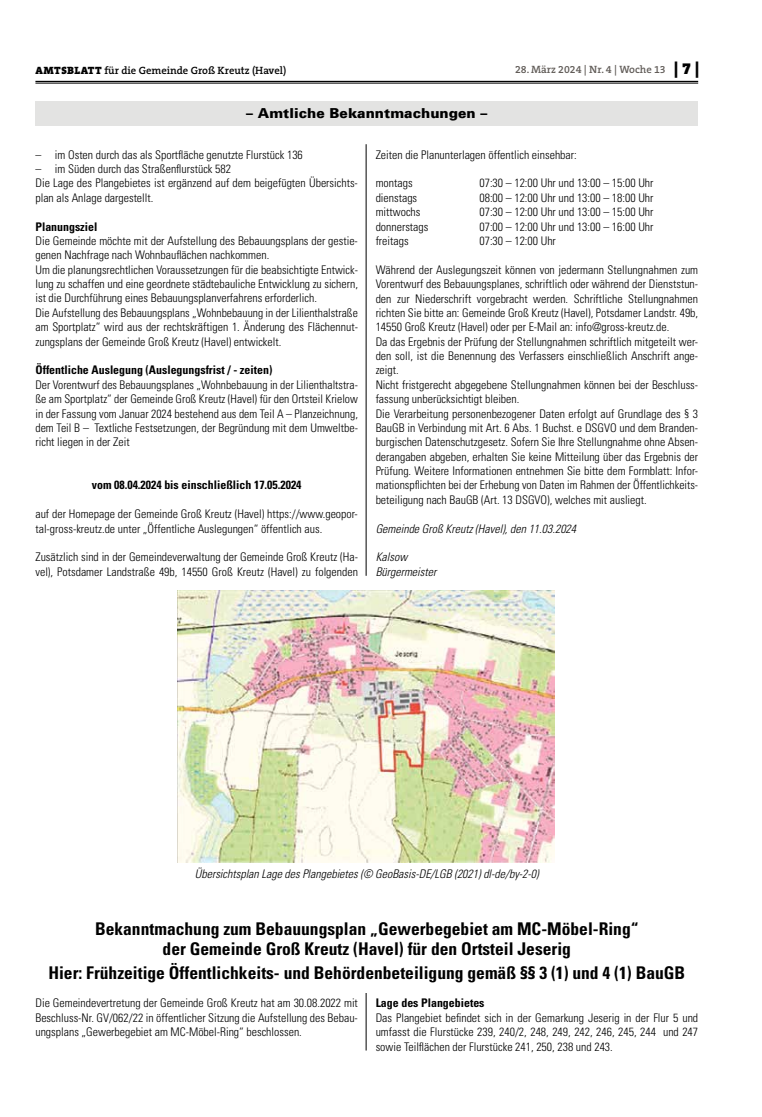
<style>
.page{position:relative;width:762px;height:1117px;background:#fff}
.page>*{position:absolute;margin:0;border:0;box-sizing:border-box;transform-origin:0 0}
.t1{font:700 condensed 17.5px/20px "Univers";color:#000;text-align:center}
.t2{font:900 13.75px "Univers 75";letter-spacing:.005em;color:#000}
.t3{font:300 condensed 11.88px/14.4px "Univers";color:#000}
.t4{font:italic 300 condensed 11.88px/14.4px "Univers";color:#000}
.t5{font:700 condensed 11.88px "Univers";color:#000}
.t6{font:600 10.62px "The Serif B W6";color:#000}
.t7{font:600 10.62px "The Serif B W6";color:#615c58}
.s1{font-family:"The Serif B W9";font-weight:900}
.s2{font-family:"The Serif B W9";font-weight:900;font-size:16.25px;color:#000}
</style>
<div class="page">
<hr style="left:35px;top:81px;width:663px;height:1px;background:#000">
<hr style="left:35px;top:83px;width:663px;height:1px;background:#000">
<div style="left:35px;top:101px;width:663px;height:25px;background:#e3e3e2"></div>
<img style="left:177px;top:590px;width:378px;height:272px">
<hr style="left:366px;top:144px;width:1px;height:431px;background:#000">
<hr style="left:366px;top:992px;width:1px;height:58px;background:#000">
<p class="t6" style="left:36px;top:63px;width:252px"><span class="s1">AMTSBLATT</span> für die Gemeinde Groß Kreutz (Havel)</p>
<p class="t2" style="left:246px;top:104px;width:243px">– Amtliche Bekanntmachungen –</p>
<p class="t7" style="left:515px;top:63px;width:186px">28. März 2024 | Nr. 4 | Woche 13 <span class="s2">| 7 |</span></p>
<p class="t3" style="left:35px;top:147px;width:269px">– im Osten durch das als Sportfläche genutzte Flurstück 136</p>
<p class="t3" style="left:35px;top:162px;width:324px">– im Süden durch das Straßenflurstück 582<br>Die Lage des Plangebietes ist ergänzend auf dem beigefügten Übersichts&shy;plan als Anlage dargestellt.</p>
<p class="t5" style="left:35px;top:219px;width:64px">Planungsziel</p>
<p class="t3" style="left:35px;top:233px;width:324px">Die Gemeinde möchte mit der Aufstellung des Bebauungsplans der gestie&shy;genen Nachfrage nach Wohnbauflächen nachkommen.<br>Um die planungsrechtlichen Voraussetzungen für die beabsichtigte Entwick&shy;lung zu schaffen und eine geordnete städtebauliche Entwicklung zu sichern, ist die Durchführung eines Bebauungsplanverfahrens erforderlich.<br>Die Aufstellung des Bebauungsplans „Wohnbebauung in der Lilienthalstraße am Sportplatz“ wird aus der rechtskräftigen 1. Änderung des Flächennut&shy;zungsplans der Gemeinde Groß Kreutz (Havel) entwickelt.</p>
<p class="t5" style="left:35px;top:363px;width:238px">Öffentliche Auslegung (Auslegungsfrist / - zeiten)</p>
<p class="t3" style="left:35px;top:377px;width:324px;text-align:justify">Der Vorentwurf des Bebauungsplanes „Wohnbebauung in der Lilienthaltstra&shy;ße am Sportplatz“ der Gemeinde Groß Kreutz (Havel) für den Ortsteil Krielow in der Fassung vom Januar 2024 bestehend aus dem Teil A – Planzeichnung, dem Teil B – Textliche Festsetzungen, der Begründung mit dem Umweltbe&shy;richt liegen in der Zeit</p>
<p class="t5" style="left:92px;top:478px;width:211px">vom 08.04.2024 bis einschließlich 17.05.2024</p>
<p class="t3" style="left:35px;top:507px;width:324px">auf der Homepage der Gemeinde Groß Kreutz (Havel) https://www.geopor&shy;tal-gross-kreutz.de unter „Öffentliche Auslegungen“ öffentlich aus.</p>
<p class="t3" style="left:35px;top:550px;width:324px">Zusätzlich sind in der Gemeindeverwaltung der Gemeinde Groß Kreutz (Ha&shy;vel), Potsdamer Landstraße 49b, 14550 Groß Kreutz (Havel) zu folgenden</p>
<p class="t3" style="left:376px;top:147px;width:203px">Zeiten die Planunterlagen öffentlich einsehbar:</p>
<p class="t3" style="left:376px;top:176px;width:38px">montags</p>
<p class="t3" style="left:479px;top:176px;width:176px">07:30 – 12:00 Uhr und 13:00 – 15:00 Uhr</p>
<p class="t3" style="left:376px;top:190px;width:43px">dienstags</p>
<p class="t3" style="left:479px;top:190px;width:176px">08:00 – 12:00 Uhr und 13:00 – 18:00 Uhr</p>
<p class="t3" style="left:376px;top:205px;width:46px">mittwochs</p>
<p class="t3" style="left:479px;top:205px;width:176px">07:30 – 12:00 Uhr und 13:00 – 15:00 Uhr</p>
<p class="t3" style="left:376px;top:219px;width:54px">donnerstags</p>
<p class="t3" style="left:479px;top:219px;width:176px">07:00 – 12:00 Uhr und 13:00 – 16:00 Uhr</p>
<p class="t3" style="left:376px;top:233px;width:34px">freitags</p>
<p class="t3" style="left:479px;top:233px;width:78px">07:30 – 12:00 Uhr</p>
<p class="t3" style="left:376px;top:262px;width:324px">Während der Auslegungszeit können von jedermann Stellungnahmen zum Vorentwurf des Bebauungsplanes, schriftlich oder während der Dienststun&shy;den zur Niederschrift vorgebracht werden. Schriftliche Stellungnahmen richten Sie bitte an: Gemeinde Groß Kreutz (Havel), Potsdamer Landstr. 49b, 14550 Groß Kreutz (Havel) oder per E-Mail an: info@gross-kreutz.de.<br>Da das Ergebnis der Prüfung der Stellungnahmen schriftlich mitgeteilt wer&shy;den soll, ist die Benennung des Verfassers einschließlich Anschrift ange&shy;zeigt.<br>Nicht fristgerecht abgegebene Stellungnahmen können bei der Beschluss&shy;fassung unberücksichtigt bleiben.<br>Die Verarbeitung personenbezogener Daten erfolgt auf Grundlage des § 3<br>BauGB in Verbindung mit Art. 6 Abs. 1 Buchst. e DSGVO und dem Branden&shy;burgischen Datenschutzgesetz. Sofern Sie Ihre Stellungnahme ohne Absen&shy;derangaben abgeben, erhalten Sie keine Mitteilung über das Ergebnis der Prüfung. Weitere Informationen entnehmen Sie bitte dem Formblatt: Infor&shy;mationspflichten bei der Erhebung von Daten im Rahmen der Öffentlichkeits&shy;beteiligung nach BauGB (Art. 13 DSGVO), welches mit ausliegt.</p>
<p class="t4" style="left:376px;top:521px;width:202px">Gemeinde Groß Kreutz (Havel), den 11.03.2024</p>
<p class="t4" style="left:376px;top:550px;width:62px">Kalsow<br>Bürgermeister</p>
<p class="t4" style="left:195px;top:866px;width:345px">Übersichtsplan Lage des Plangebietes (© GeoBasis-DE/LGB (2021) dl-de/by-2-0)</p>
<h1 class="t1" style="left:95px;top:918px;width:545px">Bekanntmachung zum Bebauungsplan „Gewerbegebiet am MC-Möbel-Ring“ der Gemeinde Groß Kreutz (Havel) für den Ortsteil Jeserig</h1>
<h1 class="t1" style="left:48px;top:962px;width:638px">Hier: Frühzeitige Öffentlichkeits- und Behördenbeteiligung gemäß §§ 3 (1) und 4 (1) BauGB</h1>
<p class="t3" style="left:35px;top:995px;width:324px;text-align:justify">Die Gemeindevertretung der Gemeinde Groß Kreutz hat am 30.08.2022 mit Beschluss-Nr. GV/062/22 in öffentlicher Sitzung die Aufstellung des Bebau&shy;ungsplans „Gewerbegebiet am MC-Möbel-Ring“ beschlossen.</p>
<p class="t5" style="left:376px;top:995px;width:110px">Lage des Plangebietes</p>
<p class="t3" style="left:376px;top:1010px;width:324px;text-align:justify">Das Plangebiet befindet sich in der Gemarkung Jeserig in der Flur 5 und umfasst die Flurstücke 239, 240/2, 248, 249, 242, 246, 245, 244 und 247 sowie Teilflächen der Flurstücke 241, 250, 238 und 243.</p>
</div>
